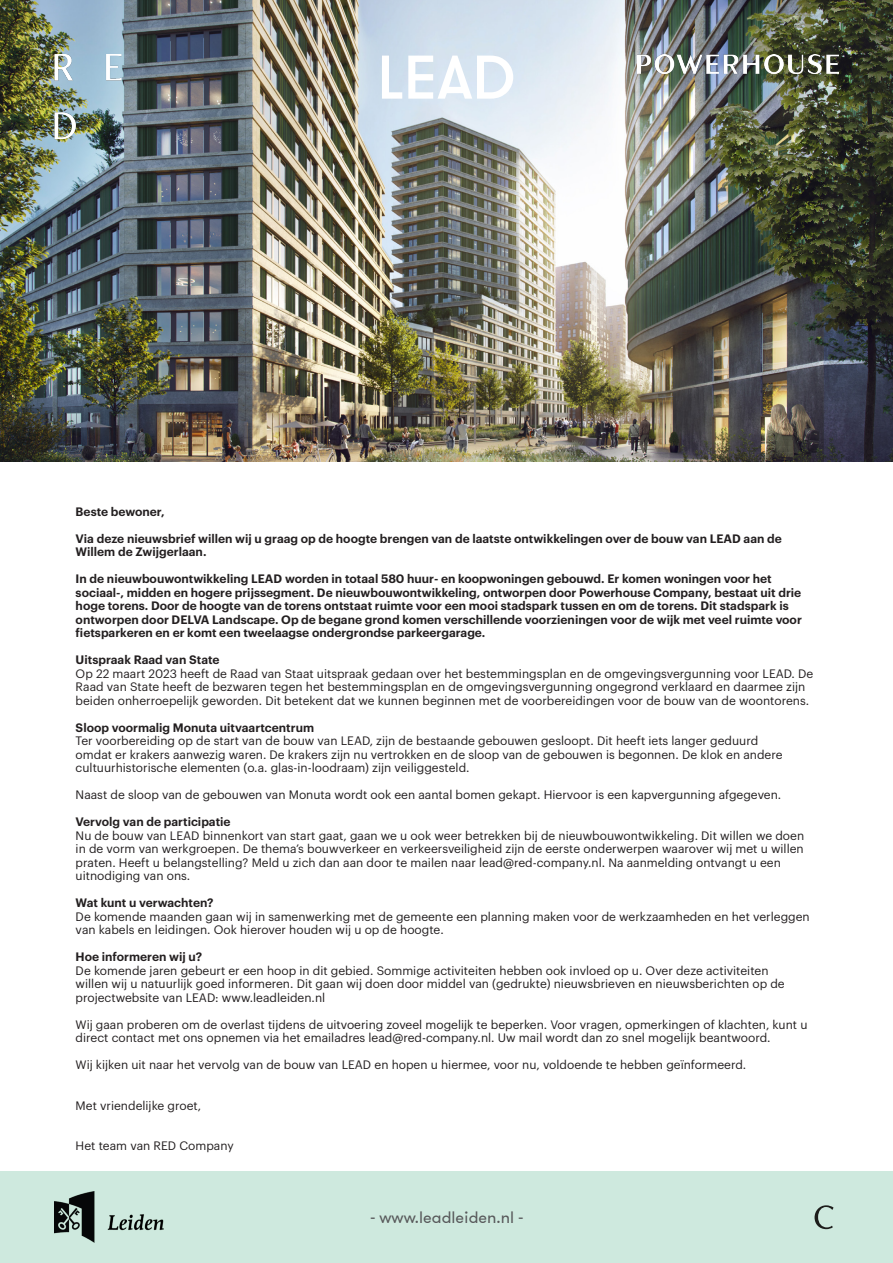
<style>
.page{position:relative;width:893px;height:1263px;background:#fff}
.page>*{position:absolute;margin:0;border:0;box-sizing:border-box;transform-origin:0 0}
.t1{font:500 61.5px "GT Walsheim";color:#fff}
.t2{font:16.5px "GT Walsheim";color:#57585a}
.t3{font:12px/13.5px "Graphik";color:#231f20}
.t4{font:600 12px/13.5px "Graphik";color:#231f20}
</style>
<div class="page">
<img style="left:0;top:0;width:893px;height:461px">
<div style="left:0;top:1171px;width:893px;height:92px;background:#cee9de"></div>
<svg style="left:814px;top:1205px;width:20px;height:24px"></svg>
<img style="left:54px;top:1191px;width:109px;height:52px">
<img style="left:54px;top:54px;width:45px;height:106px">
<img style="left:96px;top:54px;width:33px;height:49px">
<img style="left:638px;top:55px;width:201px;height:19px">
<p class="t1" style="left:377px;top:38px;width:140px">LEAD</p>
<p class="t4" style="left:76px;top:504px;width:91px">Beste bewoner,</p>
<p class="t4" style="left:76px;top:531px;width:708px">Via deze nieuwsbrief willen wij u graag op de hoogte brengen van de laatste ontwikkelingen over de bouw van LEAD aan de<br>Willem de Zwijgerlaan.</p>
<p class="t4" style="left:76px;top:571px;width:728px">In de nieuwbouwontwikkeling LEAD worden in totaal 580 huur- en koopwoningen gebouwd. Er komen woningen voor het sociaal-, midden en hogere prijssegment. De nieuwbouwontwikkeling, ontworpen door Powerhouse Company, bestaat uit drie hoge torens. Door de hoogte van de torens ontstaat ruimte voor een mooi stadspark tussen en om de torens. Dit stadspark is ontworpen door DELVA Landscape. Op de begane grond komen verschillende voorzieningen voor de wijk met veel ruimte voor fietsparkeren en er komt een tweelaagse ondergrondse parkeergarage.</p>
<p class="t4" style="left:76px;top:652px;width:146px">Uitspraak Raad van State</p>
<p class="t3" style="left:76px;top:666px;width:739px">Op 22 maart 2023 heeft de Raad van Staat uitspraak gedaan over het bestemmingsplan en de omgevingsvergunning voor LEAD. De<br>Raad van State heeft de bezwaren tegen het bestemmingsplan en de omgevingsvergunning ongegrond verklaard en daarmee zijn beiden onherroepelijk geworden. Dit betekent dat we kunnen beginnen met de voorbereidingen voor de bouw van de woontorens.</p>
<p class="t4" style="left:76px;top:720px;width:240px">Sloop voormalig Monuta uitvaartcentrum</p>
<p class="t3" style="left:76px;top:733px;width:708px">Ter voorbereiding op de start van de bouw van LEAD, zijn de bestaande gebouwen gesloopt. Dit heeft iets langer geduurd omdat er krakers aanwezig waren. De krakers zijn nu vertrokken en de sloop van de gebouwen is begonnen. De klok en andere cultuurhistorische elementen (o.a. glas-in-loodraam) zijn veiliggesteld.</p>
<p class="t3" style="left:76px;top:787px;width:707px">Naast de sloop van de gebouwen van Monuta wordt ook een aantal bomen gekapt. Hiervoor is een kapvergunning afgegeven.</p>
<p class="t4" style="left:76px;top:814px;width:157px">Vervolg van de participatie</p>
<p class="t3" style="left:76px;top:828px;width:730px">Nu de bouw van LEAD binnenkort van start gaat, gaan we u ook weer betrekken bij de nieuwbouwontwikkeling. Dit willen we doen in de vorm van werkgroepen. De thema’s bouwverkeer en verkeersveiligheid zijn de eerste onderwerpen waarover wij met u willen praten. Heeft u belangstelling? Meld u zich dan aan door te mailen naar lead@red-company.nl. Na aanmelding ontvangt u een uitnodiging van ons.</p>
<p class="t4" style="left:76px;top:895px;width:140px">Wat kunt u verwachten?</p>
<p class="t3" style="left:76px;top:909px;width:735px">De komende maanden gaan wij in samenwerking met de gemeente een planning maken voor de werkzaamheden en het verleggen van kabels en leidingen. Ook hierover houden wij u op de hoogte.</p>
<p class="t4" style="left:76px;top:949px;width:128px">Hoe informeren wij u?</p>
<p class="t3" style="left:76px;top:963px;width:711px">De komende jaren gebeurt er een hoop in dit gebied. Sommige activiteiten hebben ook invloed op u. Over deze activiteiten willen wij u natuurlijk goed informeren. Dit gaan wij doen door middel van (gedrukte) nieuwsbrieven en nieuwsberichten op de projectwebsite van LEAD: www.leadleiden.nl</p>
<p class="t3" style="left:76px;top:1017px;width:733px">Wij gaan proberen om de overlast tijdens de uitvoering zoveel mogelijk te beperken. Voor vragen, opmerkingen of klachten, kunt u direct contact met ons opnemen via het emailadres lead@red-company.nl. Uw mail wordt dan zo snel mogelijk beantwoord.</p>
<p class="t3" style="left:76px;top:1057px;width:672px">Wij kijken uit naar het vervolg van de bouw van LEAD en hopen u hiermee, voor nu, voldoende te hebben geïnformeerd.</p>
<p class="t3" style="left:76px;top:1098px;width:127px">Met vriendelijke groet,</p>
<p class="t3" style="left:76px;top:1138px;width:160px">Het team van RED Company</p>
<p class="t2" style="left:370px;top:1207px;width:154px">- www.leadleiden.nl -</p>
</div>
